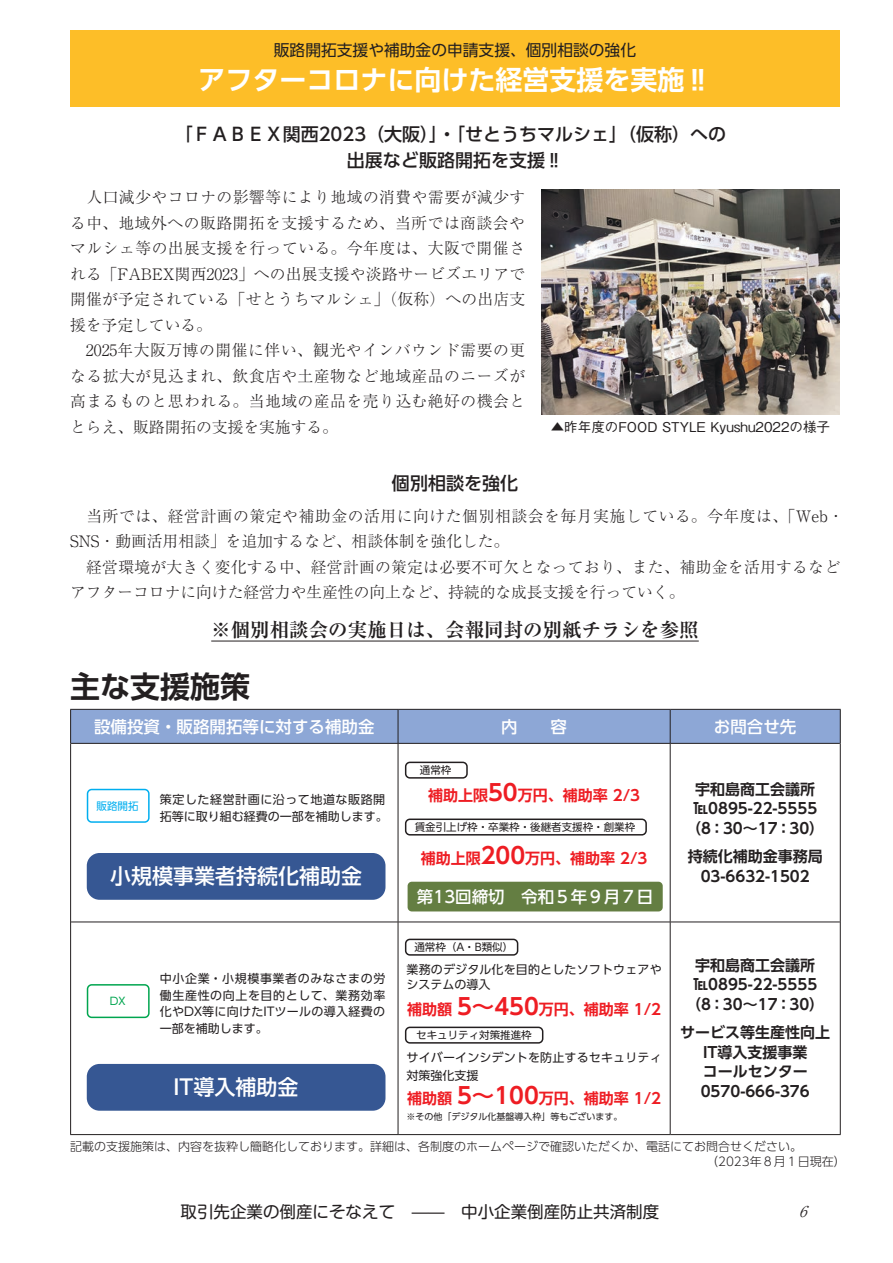
<style>
.page{position:relative;width:893px;height:1263px;background:#fff}
.page>*{position:absolute;margin:0;border:0;box-sizing:border-box;transform-origin:0 0}
.t1{font:700 30px "UD Shin Go Pro De";color:#231f20}
.t2{font:700 27px "UD Shin Go Pro De";color:#fff}
.t3{font:500 21px "UD Shin Go Pro";color:#fff}
.t4{font:700 19.5px "Ryumin Pr 5";color:#231f20}
.t5{font:500 18px/25.5px "UD Shin Go Pro";color:#231f20;text-align:center}
.t6{font:500 16.5px "UD Shin Go Pro";color:#fff}
.t7{font:16.5px "Shin M Go Pro";color:#231f20}
.t8{font:300 15.75px/25.5px "Ryumin Pr 5";letter-spacing:.035em;color:#231f20}
.t9{font:15.75px "UD Shin Go Pro";color:#231f20}
.t10{font:700 15px/19.5px "UD Shin Go Pro De";color:#231f20;text-align:center}
.t11{font:700 15px "UD Shin Go Pro De";color:#ee1d23}
.t12{font:italic 300 15px "Ryumin Pr 5";color:#231f20}
.t13{font:500 13.5px "Gothic BBB Pr 5";color:#231f20}
.t14{font:12px/16.5px "UD Shin Go Pro";letter-spacing:.015em;color:#231f20}
.t15{font:300 12px/15px "UD Shin Go Pro";color:#231f20}
.t16{font:10.5px "UD Shin Go Pro";color:#231f20}
.t17{font:10.5px "UD Shin Go Pro";color:#00aeef}
.t18{font:10.5px "UD Shin Go Pro";color:#00a54f}
.t19{font:9px "UD Shin Go Pro";color:#231f20}
.s1{font-size:22.5px}
</style>
<div class="page">
<img style="left:541px;top:189px;width:299px;height:226px">
<hr style="left:211px;top:640px;width:488px;height:1px;background:#231f20">
<div style="left:70px;top:30px;width:770px;height:76px;background:#fdbe28"></div>
<div style="left:71px;top:710px;width:769px;height:33px;background:#8da7d6"></div>
<hr style="left:70px;top:709px;width:328px;height:1px;background:#231f20">
<hr style="left:70px;top:710px;width:1px;height:33px;background:#231f20">
<hr style="left:398px;top:709px;width:272px;height:1px;background:#231f20">
<hr style="left:670px;top:709px;width:171px;height:1px;background:#231f20">
<hr style="left:840px;top:710px;width:1px;height:33px;background:#231f20">
<hr style="left:70px;top:743px;width:1px;height:179px;background:#231f20">
<hr style="left:840px;top:743px;width:1px;height:179px;background:#231f20">
<hr style="left:70px;top:922px;width:1px;height:212px;background:#231f20">
<hr style="left:840px;top:922px;width:1px;height:212px;background:#231f20">
<hr style="left:70px;top:1134px;width:328px;height:1px;background:#231f20">
<hr style="left:398px;top:1134px;width:272px;height:1px;background:#231f20">
<hr style="left:670px;top:1134px;width:171px;height:1px;background:#231f20">
<hr style="left:398px;top:710px;width:1px;height:33px;background:#231f20">
<hr style="left:670px;top:710px;width:1px;height:33px;background:#231f20">
<hr style="left:71px;top:743px;width:327px;height:1px;background:#231f20">
<hr style="left:398px;top:743px;width:272px;height:1px;background:#231f20">
<hr style="left:398px;top:743px;width:1px;height:179px;background:#231f20">
<hr style="left:670px;top:743px;width:170px;height:1px;background:#231f20">
<hr style="left:670px;top:743px;width:1px;height:179px;background:#231f20">
<hr style="left:71px;top:922px;width:327px;height:1px;background:#231f20">
<hr style="left:398px;top:922px;width:272px;height:1px;background:#231f20">
<hr style="left:398px;top:922px;width:1px;height:212px;background:#231f20">
<hr style="left:670px;top:922px;width:170px;height:1px;background:#231f20">
<hr style="left:670px;top:922px;width:1px;height:212px;background:#231f20">
<div style="left:408px;top:882px;width:255px;height:29px;background:#647e42;border-radius:4px"></div>
<div style="left:405px;top:762px;width:63px;height:17px;border:2px solid #231f20;border-radius:4px"></div>
<div style="left:87px;top:789px;width:63px;height:34px;border:2px solid #00aeef;border-radius:4px"></div>
<div style="left:87px;top:984px;width:63px;height:34px;border:2px solid #00a54f;border-radius:4px"></div>
<div style="left:405px;top:939px;width:113px;height:17px;border:2px solid #231f20;border-radius:4px"></div>
<div style="left:405px;top:1026px;width:138px;height:17px;border:2px solid #231f20;border-radius:4px"></div>
<div style="left:405px;top:818px;width:242px;height:17px;border:2px solid #231f20;border-radius:4px"></div>
<div style="left:87px;top:853px;width:298px;height:47px;background:#365793;border-radius:13px"></div>
<div style="left:87px;top:1064px;width:298px;height:47px;background:#365793;border-radius:13px"></div>
<p class="t9" style="left:274px;top:38px;width:364px">販路開拓支援や補助金の申請支援、個別相談の強化</p>
<h2 class="t2" style="left:198px;top:58px;width:514px">アフターコロナに向けた経営支援を実施‼</h2>
<p class="t5" style="left:175px;top:121px;width:553px">「ＦＡＢＥＸ関西2023（大阪）」・「せとうちマルシェ」（仮称）への出展など販路開拓を支援‼</p>
<p class="t8" style="left:70px;top:183px;width:457px">　人口減少やコロナの影響等により地域の消費や需要が減少する中、地域外への販路開拓を支援するため、当所では商談会やマルシェ等の出展支援を行っている。今年度は、大阪で開催される「FABEX関西2023」への出展支援や淡路サービズエリアで開催が予定されている「せとうちマルシェ」（仮称）への出店支援を予定している。<br>　2025年大阪万博の開催に伴い、観光やインバウンド需要の更なる拡大が見込まれ、飲食店や土産物など地域産品のニーズが高まるものと思われる。当地域の産品を売り込む絶好の機会ととらえ、販路開拓の支援を実施する。</p>
<p class="t5" style="left:392px;top:470px;width:127px">個別相談を強化</p>
<p class="t13" style="left:551px;top:416px;width:281px">▲昨年度のFOOD STYLE Kyushu2022の様子</p>
<p class="t8" style="left:70px;top:502px;width:775px">　当所では、経営計画の策定や補助金の活用に向けた個別相談会を毎月実施している。今年度は、「Web・SNS・動画活用相談」を追加するなど、相談体制を強化した。<br>　経営環境が大きく変化する中、経営計画の策定は必要不可欠となっており、また、補助金を活用するなどアフターコロナに向けた経営力や生産性の向上など、持続的な成長支援を行っていく。</p>
<p class="t4" style="left:211px;top:614px;width:489px">※個別相談会の実施日は、会報同封の別紙チラシを参照</p>
<h1 class="t1" style="left:70px;top:662px;width:181px">主な支援施策</h1>
<p class="t6" style="left:94px;top:713px;width:282px">設備投資・販路開拓等に対する補助金</p>
<p class="t6" style="left:501px;top:713px;width:67px">内　　容</p>
<p class="t6" style="left:714px;top:713px;width:84px">お問合せ先</p>
<p class="t17" style="left:97px;top:797px;width:43px">販路開拓</p>
<p class="t14" style="left:160px;top:791px;width:229px">策定した経営計画に沿って地道な販路開拓等に取り組む経費の一部を補助します。</p>
<h3 class="t3" style="left:110px;top:859px;width:253px">小規模事業者持続化補助金</h3>
<p class="t16" style="left:420px;top:762px;width:33px">通常枠</p>
<p class="t11" style="left:428px;top:783px;width:213px">補助上限<span class="s1">50</span>万円、補助率 2/3</p>
<p class="t16" style="left:415px;top:818px;width:222px">賃金引上げ枠・卒業枠・後継者支援枠・創業枠</p>
<p class="t11" style="left:421px;top:846px;width:228px">補助上限<span class="s1">200</span>万円、補助率 2/3</p>
<p class="t6" style="left:417px;top:883px;width:238px">第13回締切　令和５年９月７日</p>
<p class="t16" style="left:414px;top:939px;width:100px">通常枠（A・B類似）</p>
<p class="t18" style="left:110px;top:992px;width:17px">DX</p>
<p class="t14" style="left:160px;top:970px;width:227px;text-align:justify">中小企業・小規模事業者のみなさまの労働生産性の向上を目的として、業務効率化やDX等に向けたITツールの導入経費の一部を補助します。</p>
<p class="t14" style="left:407px;top:961px;width:257px;line-height:15px">業務のデジタル化を目的としたソフトウェアやシステムの導入</p>
<p class="t11" style="left:407px;top:997px;width:256px">補助額 <span class="s1">5～450</span>万円、補助率 1/2</p>
<p class="t14" style="left:407px;top:1048px;width:257px;line-height:17.7px">サイバーインシデントを防止するセキュリティ対策強化支援</p>
<p class="t11" style="left:407px;top:1086px;width:256px">補助額 <span class="s1">5～100</span>万円、補助率 1/2</p>
<p class="t19" style="left:407px;top:1109px;width:217px">※その他「デジタル化基盤導入枠」等もございます。</p>
<p class="t16" style="left:416px;top:1026px;width:117px">セキュリティ対策推進枠</p>
<h3 class="t3" style="left:174px;top:1070px;width:126px">IT導入補助金</h3>
<p class="t10" style="left:686px;top:779px;width:140px">宇和島商工会議所℡0895-22-5555（8：30～17：30）</p>
<p class="t10" style="left:688px;top:846px;width:136px">持続化補助金事務局<br>03-6632-1502</p>
<p class="t10" style="left:686px;top:955px;width:140px">宇和島商工会議所℡0895-22-5555（8：30～17：30）</p>
<p class="t10" style="left:680px;top:1022px;width:151px">サービス等生産性向上<br>IT導入支援事業<br>コールセンター<br>0570-666-376</p>
<p class="t15" style="left:706px;top:1139px;width:141px;text-indent:-636px">記載の支援施策は、内容を抜粋し簡略化しております。詳細は、各制度のホームページで確認いただくか、電話にてお問合せください。（2023年８月１日現在）</p>
<p class="t7" style="left:181px;top:1198px;width:480px">取引先企業の倒産にそなえて　——　中小企業倒産防止共済制度</p>
<p class="t12" style="left:799px;top:1200px;width:17px">6</p>
</div>
